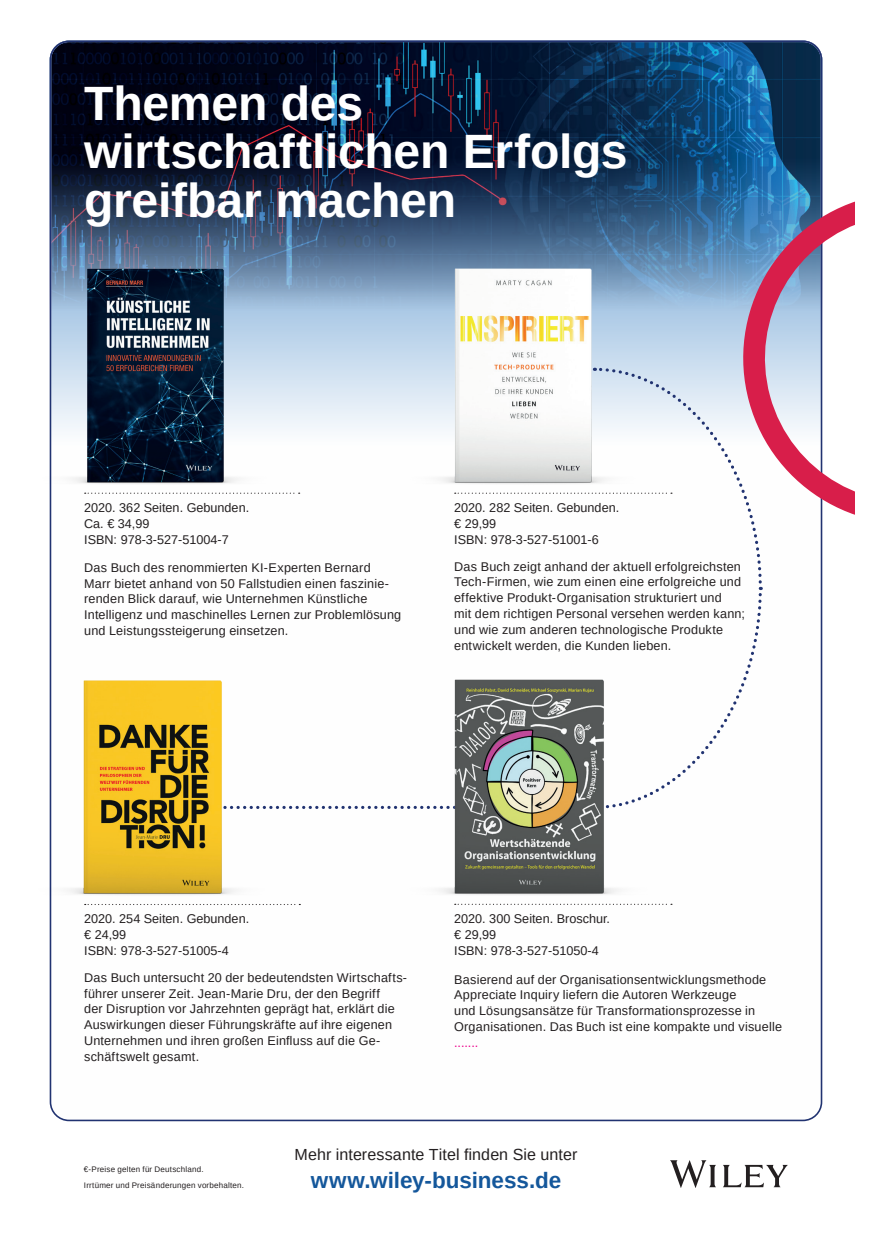
<style>
.page{position:relative;width:872px;height:1234px;background:#fff}
.page>*{position:absolute;margin:0;border:0;box-sizing:border-box;transform-origin:0 0}
.t1{font:700 48.15px/48.2px "Liberation Sans";letter-spacing:-.005em;color:#fff}
.t2{font:700 22.5px "Liberation Sans";color:#14579b}
.t3{font:16.05px "Liberation Sans";letter-spacing:.005em;color:#231f20}
.t4{font:12.6px/15.8px "Liberation Sans";letter-spacing:.015em;color:#231f20}
.t5{font:7.95px/15.8px "Liberation Sans";letter-spacing:.025em;color:#231f20}
.s1{color:#ed028c}
</style>
<div class="page">
<img style="left:50px;top:43px;width:771px;height:323px">
<img style="left:49px;top:224px;width:239px;height:287px">
<img style="left:439px;top:810px;width:234px;height:95px">
<img style="left:288px;top:224px;width:430px;height:142px">
<img style="left:49px;top:635px;width:252px;height:287px">
<svg style="left:85px;top:366px;width:678px;height:444px"></svg>
<svg style="left:670px;top:1160px;width:118px;height:27px"></svg>
<svg style="left:725px;top:174px;width:130px;height:368px"></svg>
<p class="t1" style="left:84px;top:80px;width:545px">Themen des wirtschaftlichen Erfolgs greifbar machen</p>
<p class="t4" style="left:84px;top:500px;width:166px">2020. 362 Seiten. Gebunden.<br>Ca. € 34,99<br>ISBN: 978-3-527-51004-7</p>
<p class="t4" style="left:454px;top:500px;width:166px">2020. 282 Seiten. Gebunden. € 29,99<br>ISBN: 978-3-527-51001-6</p>
<p class="t4" style="left:84px;top:559px;width:319px">Das Buch des renommierten KI-Experten Bernard<br>Marr bietet anhand von 50 Fallstudien einen faszinie&shy;renden Blick darauf, wie Unternehmen Künstliche Intelligenz und maschinelles Lernen zur Problemlösung und Leistungssteigerung einsetzen.</p>
<p class="t4" style="left:454px;top:558px;width:292px">Das Buch zeigt anhand der aktuell erfolgreichsten Tech-Firmen, wie zum einen eine erfolgreiche und effektive Produkt-Organisation strukturiert und<br>mit dem richtigen Personal versehen werden kann; und wie zum anderen technologische Produkte entwickelt werden, die Kunden lieben.</p>
<p class="t4" style="left:84px;top:911px;width:166px">2020. 254 Seiten. Gebunden. € 24,99<br>ISBN: 978-3-527-51005-4</p>
<p class="t4" style="left:454px;top:910px;width:157px">2020. 300 Seiten. Broschur. € 29,99<br>ISBN: 978-3-527-51050-4</p>
<p class="t4" style="left:454px;top:971px;width:329px">Basierend auf der Organisationsentwicklungsmethode Appreciate Inquiry liefern die Autoren Werkzeuge<br>und Lösungsansätze für Transformationsprozesse in Organisationen. Das Buch ist eine kompakte und visuelle <span class="s1">.......</span></p>
<p class="t4" style="left:84px;top:969px;width:324px">Das Buch untersucht 20 der bedeutendsten Wirtschafts&shy;führer unserer Zeit. Jean-Marie Dru, der den Begriff<br>der Disruption vor Jahrzehnten geprägt hat, erklärt die Auswirkungen dieser Führungskräfte auf ihre eigenen Unternehmen und ihren großen Einfluss auf die Ge&shy;schäftswelt gesamt.</p>
<p class="t5" style="left:84px;top:1161px;width:162px">€-Preise gelten für Deutschland.<br>Irrtümer und Preisänderungen vorbehalten.</p>
<p class="t3" style="left:295px;top:1144px;width:284px">Mehr interessante Titel finden Sie unter</p>
<p class="t2" style="left:311px;top:1164px;width:252px">www.wiley-business.de</p>
</div>
